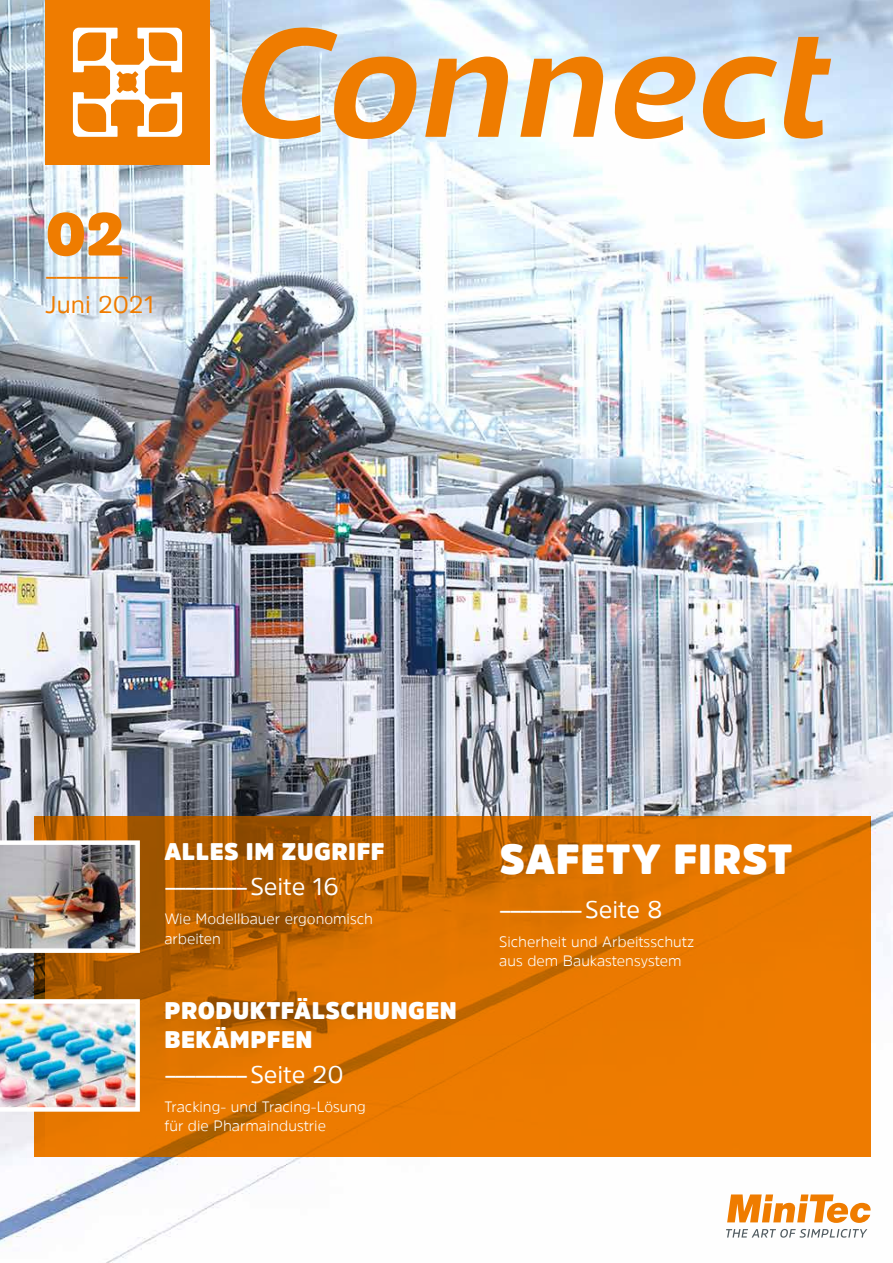
<style>
.page{position:relative;width:893px;height:1263px;background:#fff}
.page>*{position:absolute;margin:0;border:0;box-sizing:border-box;transform-origin:0 0}
.t1{font:900 60px "Amsi Pro";color:#ef7c00}
.t2{font:900 42px "Amsi Pro";letter-spacing:.02em;color:#fff}
.t3{font:24px "Amsi Pro";color:#fff}
.t4{font:900 24px/28.8px "Amsi Pro";letter-spacing:.02em;color:#fff}
.t5{font:24px/28.8px "Amsi Pro";color:#ef7c00}
.t6{font:300 15px/19.5px "Amsi Pro";color:#fff}
</style>
<div class="page">
<img style="left:0;top:0;width:893px;height:1263px">
<svg style="left:234px;top:28px;width:607px;height:111px;background:#dfc19c"></svg>
<div style="left:45px;top:0;width:165px;height:164px;background:#ef7c00"></div>
<svg style="left:73px;top:28px;width:109px;height:109px"></svg>
<svg style="left:34px;top:816px;width:836px;height:341px;background:#da7100"></svg>
<img style="left:0;top:840px;width:140px;height:113px">
<img style="left:0;top:999px;width:140px;height:113px">
<svg style="left:726px;top:1229px;width:141px;height:9px"></svg>
<svg style="left:727px;top:1194px;width:144px;height:29px"></svg>
<h1 class="t1" style="left:45px;top:193px;width:81px">02</h1>
<h3 class="t5" style="left:45px;top:261px;width:111px">––––––––<br>Juni 2021</h3>
<h3 class="t4" style="left:164px;top:837px;width:221px">ALLES IM ZUGRIFF</h3>
<h3 class="t3" style="left:164px;top:870px;width:176px">–––––––– Seite 16</h3>
<p class="t6" style="left:164px;top:909px;width:210px">Wie Modellbauer ergonomisch arbeiten</p>
<h3 class="t4" style="left:164px;top:996px;width:294px">PRODUKTFÄLSCHUNGEN<br>BEKÄMPFEN</h3>
<h3 class="t3" style="left:164px;top:1058px;width:181px">–––––––– Seite 20</h3>
<p class="t6" style="left:164px;top:1096px;width:203px">Tracking- und Tracing-Lösung für die Pharmaindustrie</p>
<h2 class="t2" style="left:499px;top:830px;width:295px">SAFETY FIRST</h2>
<h3 class="t3" style="left:499px;top:893px;width:165px">–––––––– Seite 8</h3>
<p class="t6" style="left:499px;top:931px;width:197px">Sicherheit und Arbeitsschutz aus dem Baukastensystem</p>
</div>
